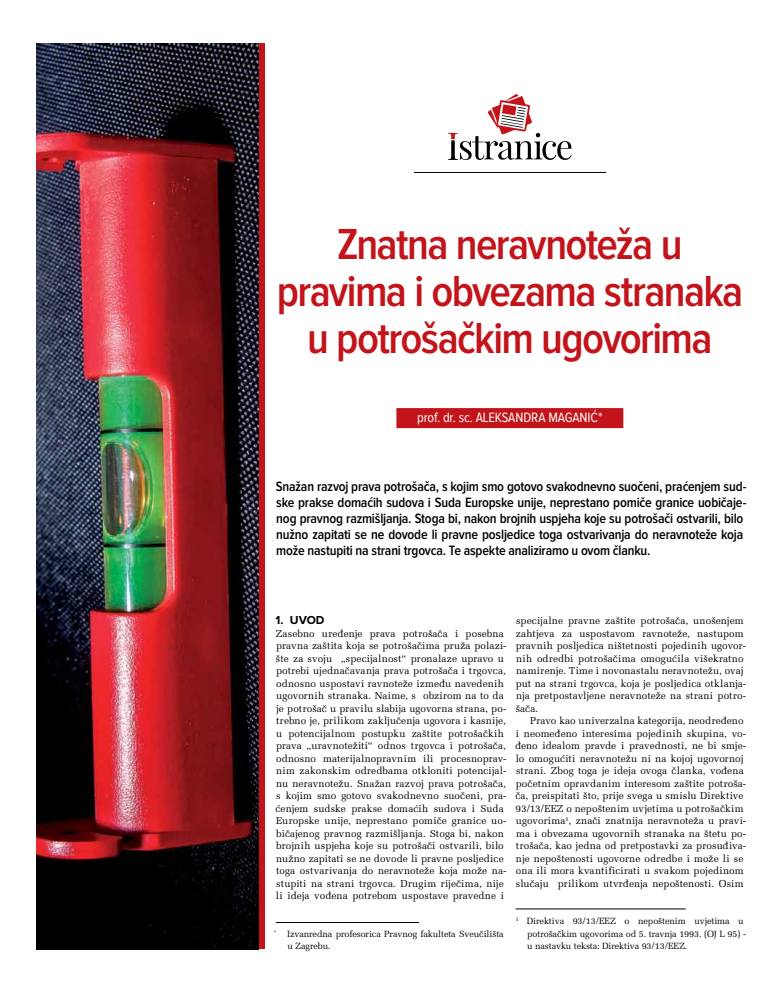
<style>
.page{position:relative;width:780px;height:993px;background:#fff}
.page>*{position:absolute;margin:0;border:0;box-sizing:border-box;transform-origin:0 0}
.t1{font:600 45px/47px "Proxima Nova Cond";letter-spacing:-.035em;color:#c4141b;text-align:center}
.t2{font:600 14px/16px "Proxima Nova Cond";letter-spacing:-.015em;color:#000}
.t3{font:14px "Proxima Nova Cond";letter-spacing:-.01em;color:#fff}
.t4{font:700 12px "Proxima Nova";color:#000}
.t5{font:10px/12.5px "Melior 1250";letter-spacing:.005em;color:#000}
.t6{font:9px/12.5px "Melior 1250";letter-spacing:-.01em;color:#000}
</style>
<div class="page">
<div style="left:258px;top:44px;width:6px;height:904px;background:#c4141b"></div>
<hr style="left:414px;top:172px;width:191px;height:1px;background:#000">
<svg style="left:448px;top:94px;width:123px;height:66px"></svg>
<div style="left:396px;top:408px;width:227px;height:20px;background:#c4141b"></div>
<img style="left:36px;top:44px;width:222px;height:904px">
<hr style="left:515px;top:908px;width:170px;height:1px;background:#000">
<hr style="left:276px;top:922px;width:143px;height:1px;background:#000">
<h1 class="t1" style="left:277px;top:222px;width:468px">Znatna neravnoteža u pravima i obvezama stranaka u potrošačkim ugovorima</h1>
<h2 class="t3" style="left:417px;top:411px;width:187px">PROF. DR. SC. ALEKSANDRA MAGANIĆ*</h2>
<p class="t2" style="left:276px;top:479px;width:472px">Snažan razvoj prava potrošača, s kojim smo gotovo svakodnevno suočeni, praćenjem sud&shy;ske prakse domaćih sudova i Suda Europske unije, neprestano pomiče granice uobičaje&shy;nog pravnog razmišljanja. Stoga bi, nakon brojnih uspjeha koje su potrošači ostvarili, bilo nužno zapitati se ne dovode li pravne posljedice toga ostvarivanja do neravnoteže koja može nastupiti na strani trgovca. Te aspekte analiziramo u ovom članku.</p>
<p class="t4" style="left:275px;top:614px;width:33px">1. UVOD</p>
<p class="t5" style="left:275px;top:626px;width:232px">Zasebno uređenje prava potrošača i posebna pravna zaštita koja se potrošačima pruža polazi&shy;šte za svoju „specijalnost“ pronalaze upravo u potrebi ujednačavanja prava potrošača i trgovca, odnosno uspostavi ravnoteže između navedenih ugovornih stranaka. Naime, s obzirom na to da je potrošač u pravilu slabija ugovorna strana, po&shy;trebno je, prilikom zaključenja ugovora i kasnije, u potencijalnom postupku zaštite potrošačkih prava „uravnotežiti“ odnos trgovca i potrošača, odnosno materijalnopravnim ili procesnoprav&shy;nim zakonskim odredbama otkloniti potencijal&shy;nu neravnotežu. Snažan razvoj prava potrošača, s kojim smo gotovo svakodnevno suočeni, pra&shy;ćenjem sudske prakse domaćih sudova i Suda Europske unije, neprestano pomiče granice uo&shy;bičajenog pravnog razmišljanja. Stoga bi, nakon brojnih uspjeha koje su potrošači ostvarili, bilo nužno zapitati se ne dovode li pravne posljedice toga ostvarivanja do neravnoteže koja može na&shy;stupiti na strani trgovca. Drugim riječima, nije li ideja vođena potrebom uspostave pravedne i</p>
<p class="t6" style="left:287px;top:927px;width:218px;text-indent:-14px"><sup>*</sup> Izvanredna profesorica Pravnog fakulteta Sveučilišta u Zagrebu.</p>
<p class="t5" style="left:515px;top:614px;width:232px">specijalne pravne zaštite potrošača, unošenjem zahtjeva za uspostavom ravnoteže, nastupom pravnih posljedica ništetnosti pojedinih ugovor&shy;nih odredbi potrošačima omogućila višekratno namirenje. Time i novonastalu neravnotežu, ovaj put na strani trgovca, koja je posljedica otklanja&shy;nja pretpostavljene neravnoteže na strani potro&shy;šača.</p>
<p class="t5" style="left:515px;top:714px;width:233px;text-indent:15px">Pravo kao univerzalna kategorija, neodređeno i neomeđeno interesima pojedinih skupina, vo&shy;đeno idealom pravde i pravednosti, ne bi smje&shy;lo omogućiti neravnotežu ni na kojoj ugovornoj strani. Zbog toga je ideja ovoga članka, vođena početnim opravdanim interesom zaštite potroša&shy;ča, preispitati što, prije svega u smislu Direktive 93/13/EEZ o nepoštenim uvjetima u potrošačkim ugovorima<sup>1</sup>, znači znatnija neravnoteža u pravi&shy;ma i obvezama ugovornih stranaka na štetu po&shy;trošača, kao jedna od pretpostavki za prosuđiva&shy;nje nepoštenosti ugovorne odredbe i može li se ona ili mora kvantificirati u svakom pojedinom slučaju prilikom utvrđenja nepoštenosti. Osim</p>
<p class="t6" style="left:527px;top:914px;width:220px;text-indent:-11px"><sup>1</sup> Direktiva 93/13/EEZ o nepoštenim uvjetima u potrošačkim ugovorima od 5. travnja 1993. (OJ L 95) - u nastavku teksta: Direktiva 93/13/EEZ.</p>
</div>
